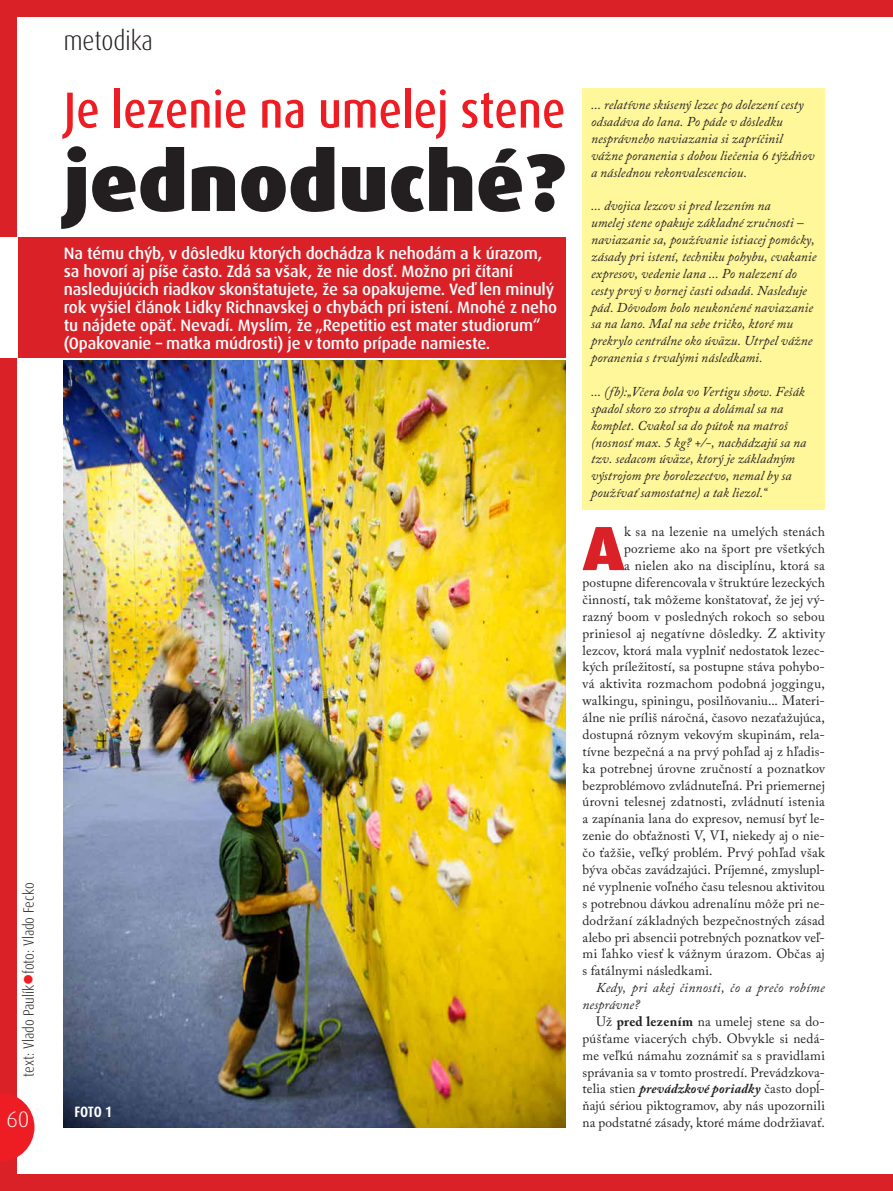
<style>
.page{position:relative;width:893px;height:1191px;background:#da2128}
.page>*{position:absolute;margin:0;border:0;box-sizing:border-box;transform-origin:0 0}
.t1{font:900 81.45px "Dax Pro";color:#231f20}
.t2{font:900 62.55px "Dax Pro";color:#da2128}
.t3{font:500 condensed 50.85px "Dax Pro";color:#ee1d23}
.t4{font:300 condensed 27px "Dax Pro";color:#231f20}
.t5{font:300 22.5px "Dax Pro";color:#fff}
.t6{font:500 16.5px/18px "Dax Pro";letter-spacing:-.01em;color:#fff}
.t7{font:300 condensed 15px "Dax Pro";color:#231f20}
.t8{font:700 condensed 15px "Dax Pro";color:#fff}
.t9{font:13.5px/16.8px "Adobe Caslon Pro";letter-spacing:.015em;color:#231f20;text-align:justify}
.t10{font:italic 13.5px/16.8px "Adobe Caslon Pro";letter-spacing:.01em;color:#231f20}
.s1{color:#ee1d23}
.s2{font-weight:700}
.s3{font-weight:700;font-style:italic}
</style>
<div class="page">
<div style="left:17px;top:17px;width:876px;height:1157px;background:#fff"></div>
<svg style="left:0;top:1093px;width:34px;height:68px"></svg>
<div style="left:583px;top:88px;width:242px;height:421px;background:#fff79a"></div>
<div style="left:17px;top:238px;width:549px;height:120px;background:#da2128"></div>
<img style="left:64px;top:361px;width:502px;height:766px">
<div style="left:0;top:238px;width:17px;height:120px;background:#fff"></div>
<p class="t7" style="left:19px;top:1076px;width:195px;rotate:-90deg">text: Vlado Paulík<span class="s1">●</span>foto: Vlado Fecko</p>
<h3 class="t5" style="left:6px;top:1104px;width:24px">60</h3>
<h3 class="t4" style="left:64px;top:23px;width:91px">metodika</h3>
<h3 class="t3" style="left:64px;top:77px;width:503px">Je lezenie na umelej stene</h3>
<h1 class="t1" style="left:64px;top:129px;width:503px">jednoduché?</h1>
<p class="t6" style="left:64px;top:245px;width:495px">Na tému chýb, v dôsledku ktorých dochádza k nehodám a k úrazom, sa hovorí aj píše často. Zdá sa však, že nie dosť. Možno pri čítaní nasledujúcich riadkov skonštatujete, že sa opakujeme. Veď len minulý rok vyšiel článok Lidky Richnavskej o chybách pri istení. Mnohé z neho tu nájdete opäť. Nevadí. Myslím, že „Repetitio est mater studiorum“ (Opakovanie – matka múdrosti) je v tomto prípade namieste.</p>
<p class="t8" style="left:74px;top:1101px;width:39px">FOTO 1</p>
<p class="t10" style="left:591px;top:96px;width:225px">... relatívne skúsený lezec po dolezení cesty odsadáva do lana. Po páde v dôsledku nesprávneho naviazania si zapríčinil vážne poranenia s dobou liečenia 6 týždňov a následnou rekonvalescenciou.</p>
<p class="t10" style="left:591px;top:197px;width:227px">... dvojica lezcov si pred lezením na<br>umelej stene opakuje základné zručnosti – naviazanie sa, používanie istiacej pomôcky, zásady pri istení, techniku pohybu, cvakanie expresov, vedenie lana ... Po nalezení do cesty prvý v hornej časti odsadá. Nasleduje pád. Dôvodom bolo neukončené naviazanie sa na lano. Mal na sebe tričko, ktoré mu prekrylo centrálne oko úväzu. Utrpel vážne poranenia s trvalými následkami.</p>
<p class="t10" style="left:591px;top:383px;width:217px">... (fb):„Včera bola vo Vertigu show. Fešák spadol skoro zo stropu a dolámal sa na komplet. Cvakol sa do pútok na matroš (nosnosť max. 5 kg? +/-, nachádzajú sa na tzv. sedacom úväze, ktorý je základným výstrojom pre horolezectvo, nemal by sa používať samostatne) a tak liezol.“</p>
<h2 class="t2" style="left:583px;top:507px;width:42px">A</h2>
<p class="t9" style="left:624px;top:523px;width:202px">k sa na lezenie na umelých stenách</p>
<p class="t9" style="left:624px;top:540px;width:202px">pozrieme ako na šport pre všetkých</p>
<p class="t9" style="left:624px;top:557px;width:202px">a nielen ako na disciplínu, ktorá sa</p>
<p class="t9" style="left:583px;top:574px;width:244px">postupne diferencovala v štruktúre lezeckých</p>
<p class="t9" style="left:583px;top:591px;width:244px">činností, tak môžeme konštatovať, že jej vý-</p>
<p class="t9" style="left:583px;top:607px;width:244px">razný boom v posledných rokoch so sebou</p>
<p class="t9" style="left:583px;top:624px;width:244px">priniesol aj negatívne dôsledky. Z aktivity</p>
<p class="t9" style="left:583px;top:641px;width:244px">lezcov, ktorá mala vyplniť nedostatok lezec-</p>
<p class="t9" style="left:583px;top:658px;width:244px">kých príležitostí, sa postupne stáva pohybo-</p>
<p class="t9" style="left:583px;top:675px;width:244px">vá aktivita rozmachom podobná joggingu,</p>
<p class="t9" style="left:583px;top:692px;width:244px">walkingu, spiningu, posilňovaniu... Materi-</p>
<p class="t9" style="left:583px;top:709px;width:244px">álne nie príliš náročná, časovo nezaťažujúca,</p>
<p class="t9" style="left:583px;top:726px;width:244px">dostupná rôznym vekovým skupinám, rela-</p>
<p class="t9" style="left:583px;top:742px;width:244px">tívne bezpečná a na prvý pohľad aj z hľadis-</p>
<p class="t9" style="left:583px;top:759px;width:244px">ka potrebnej úrovne zručností a poznatkov</p>
<p class="t9" style="left:583px;top:776px;width:244px">bezproblémovo zvládnuteľná. Pri priemernej</p>
<p class="t9" style="left:583px;top:793px;width:244px">úrovni telesnej zdatnosti, zvládnutí istenia</p>
<p class="t9" style="left:583px;top:810px;width:244px">a zapínania lana do expresov, nemusí byť le-</p>
<p class="t9" style="left:583px;top:827px;width:244px">zenie do obťažnosti V, VI, niekedy aj o nie-</p>
<p class="t9" style="left:583px;top:844px;width:244px">čo ťažšie, veľký problém. Prvý pohľad však</p>
<p class="t9" style="left:583px;top:861px;width:244px">býva občas zavádzajúci. Príjemné, zmyslupl-</p>
<p class="t9" style="left:583px;top:877px;width:244px">né vyplnenie voľného času telesnou aktivitou</p>
<p class="t9" style="left:583px;top:894px;width:244px">s potrebnou dávkou adrenalínu môže pri ne-</p>
<p class="t9" style="left:583px;top:911px;width:244px">dodržaní základných bezpečnostných zásad</p>
<p class="t9" style="left:583px;top:928px;width:244px">alebo pri absencii potrebných poznatkov veľ-</p>
<p class="t9" style="left:583px;top:945px;width:244px">mi ľahko viesť k vážnym úrazom. Občas aj</p>
<p class="t9" style="left:583px;top:962px;width:131px">s fatálnymi následkami.</p>
<p class="t10" style="left:583px;top:979px;width:244px;text-indent:13px">Kedy, pri akej činnosti, čo a prečo robíme nesprávne?</p>
<p class="t9" style="left:583px;top:1012px;width:244px;text-indent:13px">Už <span class="s2">pred lezením</span> na umelej stene sa do&shy;púšťame viacerých chýb. Obvykle si nedá&shy;me veľkú námahu zoznámiť sa s pravidlami správania sa v tomto prostredí. Prevádzkova&shy;telia stien <span class="s3">prevádzkové poriadky</span> často dopĺ&shy;ňajú sériou piktogramov, aby nás upozornili na podstatné zásady, ktoré máme dodržiavať.</p>
</div>
